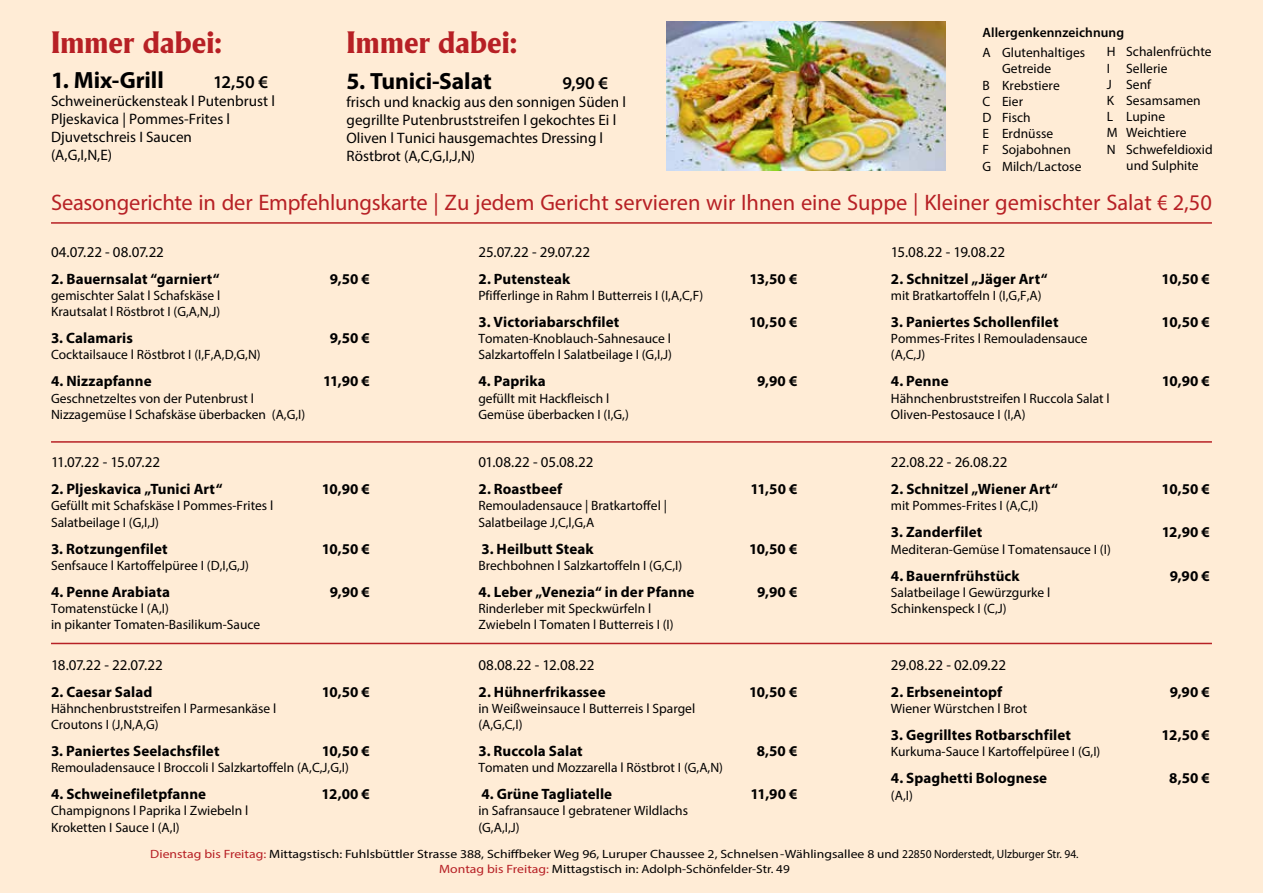
<style>
.page{position:relative;width:1263px;height:893px;background:#ffecd6}
.page>*{position:absolute;margin:0;border:0;box-sizing:border-box;transform-origin:0 0}
.t1{font:700 30px "Adelon";color:#b72025}
.t2{font:700 23.55px "Myriad Pro";letter-spacing:-.005em;color:#000}
.t3{font:22.5px "Myriad Pro";color:#b72025}
.t4{font:600 18px "Myriad Pro";color:#000}
.t5{font:15.15px/18.1px "Myriad Pro";color:#000}
.t6{font:700 15px "Myriad Pro";letter-spacing:.005em;color:#000}
.t7{font:15px "Myriad Pro";letter-spacing:-.005em;color:#000}
.t8{font:15px "Myriad Pro";letter-spacing:-.03em;color:#000}
.t9{font:13.5px/16.2px "Myriad Pro";color:#000}
.t10{font:600 13.5px "Myriad Pro";letter-spacing:.005em;color:#000}
.t11{font:12px/14.4px "Myriad Pro";color:#000;text-align:center;scale:1.14 1}
.s1{color:#b72025}
</style>
<div class="page">
<hr style="left:51px;top:222px;width:1161px;height:2px;background:#b72025">
<img style="left:666px;top:21px;width:279px;height:149px">
<hr style="left:51px;top:441px;width:1161px;height:2px;background:#b72025">
<hr style="left:51px;top:643px;width:1161px;height:1px;background:#b72025">
<h1 class="t1" style="left:51px;top:25px;width:172px">Immer dabei:</h1>
<h2 class="t2" style="left:51px;top:65px;width:114px">1. Mix-Grill</h2>
<h3 class="t4" style="left:213px;top:70px;width:57px">12,50 €</h3>
<p class="t5" style="left:51px;top:92px;width:225px">Schweinerückensteak l Putenbrust l<br>Pljeskavica | Pommes-Frites l<br>Djuvetschreis I Saucen<br>(A,G,I,N,E)</p>
<h1 class="t1" style="left:347px;top:25px;width:172px">Immer dabei:</h1>
<h2 class="t2" style="left:347px;top:66px;width:147px">5. Tunici-Salat</h2>
<h3 class="t4" style="left:563px;top:71px;width:47px">9,90 €</h3>
<p class="t5" style="left:347px;top:93px;width:281px">frisch und knackig aus den sonnigen Süden l gegrillte Putenbruststreifen l gekochtes Ei l Oliven l Tunici hausgemachtes Dressing l Röstbrot (A,C,G,I,J,N)</p>
<p class="t10" style="left:982px;top:24px;width:143px">Allergenkennzeichnung</p>
<p class="t9" style="left:982px;top:44px;width:104px">A Glutenhaltiges</p>
<p class="t9" style="left:1002px;top:61px;width:51px">Getreide</p>
<p class="t9" style="left:982px;top:77px;width:79px">B Krebstiere</p>
<p class="t9" style="left:982px;top:93px;width:42px">C Eier</p>
<p class="t9" style="left:982px;top:109px;width:50px">D Fisch</p>
<p class="t9" style="left:982px;top:125px;width:72px">E Erdnüsse</p>
<p class="t9" style="left:982px;top:142px;width:90px">F Sojabohnen</p>
<p class="t9" style="left:982px;top:158px;width:100px">G Milch/Lactose</p>
<p class="t9" style="left:1107px;top:44px;width:106px">H Schalenfrüchte</p>
<p class="t9" style="left:1107px;top:60px;width:62px">I Sellerie</p>
<p class="t9" style="left:1107px;top:76px;width:46px">J Senf</p>
<p class="t9" style="left:1107px;top:92px;width:96px">K Sesamsamen</p>
<p class="t9" style="left:1107px;top:108px;width:60px">L Lupine</p>
<p class="t9" style="left:1107px;top:125px;width:81px">M Weichtiere</p>
<p class="t9" style="left:1107px;top:141px;width:108px">N Schwefeldioxid</p>
<p class="t9" style="left:1126px;top:157px;width:74px">und Sulphite</p>
<h3 class="t3" style="left:51px;top:189px;width:1162px">Seasongerichte in der Empfehlungskarte | Zu jedem Gericht servieren wir Ihnen eine Suppe | Kleiner gemischter Salat € 2,50</h3>
<p class="t7" style="left:51px;top:243px;width:114px">04.07.22 - 08.07.22</p>
<p class="t6" style="left:51px;top:269px;width:170px">2. Bauernsalat “garniert“</p>
<p class="t6" style="left:330px;top:269px;width:42px">9,50 €</p>
<p class="t9" style="left:51px;top:287px;width:171px">gemischter Salat l Schafskäse l<br>Krautsalat l Röstbrot I (G,A,N,J)</p>
<p class="t6" style="left:51px;top:328px;width:83px">3. Calamaris</p>
<p class="t6" style="left:330px;top:328px;width:42px">9,50 €</p>
<p class="t9" style="left:51px;top:347px;width:211px">Cocktailsauce l Röstbrot I (I,F,A,D,G,N)</p>
<p class="t6" style="left:51px;top:372px;width:102px">4. Nizzapfanne</p>
<p class="t6" style="left:323px;top:372px;width:48px">11,90 €</p>
<p class="t9" style="left:51px;top:390px;width:256px">Geschnetzeltes von der Putenbrust l<br>Nizzagemüse l Schafskäse überbacken (A,G,I)</p>
<p class="t8" style="left:51px;top:453px;width:111px">11.07.22 - 15.07.22</p>
<p class="t6" style="left:51px;top:479px;width:173px">2. Pljeskavica „Tunici Art“</p>
<p class="t6" style="left:322px;top:479px;width:50px">10,90 €</p>
<p class="t9" style="left:51px;top:497px;width:224px">Gefüllt mit Schafskäse l Pommes-Frites l<br>Salatbeilage I (G,I,J)</p>
<p class="t6" style="left:51px;top:539px;width:118px">3. Rotzungenfilet</p>
<p class="t6" style="left:322px;top:539px;width:50px">10,50 €</p>
<p class="t9" style="left:51px;top:557px;width:199px">Senfsauce l Kartoffelpüree I (D,I,G,J)</p>
<p class="t6" style="left:51px;top:582px;width:121px">4. Penne Arabiata</p>
<p class="t6" style="left:330px;top:582px;width:42px">9,90 €</p>
<p class="t9" style="left:51px;top:600px;width:211px">Tomatenstücke l (A,I)<br>in pikanter Tomaten-Basilikum-Sauce</p>
<p class="t7" style="left:51px;top:655px;width:113px">18.07.22 - 22.07.22</p>
<p class="t6" style="left:51px;top:682px;width:103px">2. Caesar Salad</p>
<p class="t6" style="left:322px;top:682px;width:50px">10,50 €</p>
<p class="t9" style="left:51px;top:700px;width:227px">Hähnchenbruststreifen l Parmesankäse l<br>Croutons I (J,N,A,G)</p>
<p class="t6" style="left:51px;top:741px;width:170px">3. Paniertes Seelachsfilet</p>
<p class="t6" style="left:322px;top:741px;width:50px">10,50 €</p>
<p class="t9" style="left:51px;top:759px;width:299px">Remouladensauce l Broccoli l Salzkartoffeln (A,C,J,G,I)</p>
<p class="t6" style="left:51px;top:784px;width:157px">4. Schweinefiletpfanne</p>
<p class="t6" style="left:322px;top:784px;width:50px">12,00 €</p>
<p class="t9" style="left:51px;top:803px;width:199px">Champignons l Paprika l Zwiebeln l<br>Kroketten I Sauce I (A,I)</p>
<p class="t7" style="left:478px;top:243px;width:113px">25.07.22 - 29.07.22</p>
<p class="t6" style="left:478px;top:269px;width:93px">2. Putensteak</p>
<p class="t6" style="left:749px;top:269px;width:49px">13,50 €</p>
<p class="t9" style="left:478px;top:287px;width:226px">Pfifferlinge in Rahm l Butterreis I (I,A,C,F)</p>
<p class="t6" style="left:478px;top:312px;width:142px">3. Victoriabarschfilet</p>
<p class="t6" style="left:749px;top:312px;width:50px">10,50 €</p>
<p class="t9" style="left:478px;top:330px;width:195px">Tomaten-Knoblauch-Sahnesauce l<br>Salzkartoffeln l Salatbeilage I (G,I,J)</p>
<p class="t6" style="left:478px;top:372px;width:69px">4. Paprika</p>
<p class="t6" style="left:757px;top:372px;width:42px">9,90 €</p>
<p class="t9" style="left:478px;top:390px;width:152px">gefüllt mit Hackfleisch l<br>Gemüse überbacken I (I,G,)</p>
<p class="t7" style="left:478px;top:453px;width:117px">01.08.22 - 05.08.22</p>
<p class="t6" style="left:478px;top:479px;width:85px">2. Roastbeef</p>
<p class="t6" style="left:750px;top:479px;width:48px">11,50 €</p>
<p class="t9" style="left:478px;top:497px;width:190px">Remouladensauce | Bratkartoffel |<br>Salatbeilage J,C,l,G,A</p>
<p class="t6" style="left:481px;top:539px;width:114px">3. Heilbutt Steak</p>
<p class="t6" style="left:749px;top:539px;width:50px">10,50 €</p>
<p class="t9" style="left:478px;top:557px;width:205px">Brechbohnen l Salzkartoffeln I (G,C,I)</p>
<p class="t6" style="left:478px;top:582px;width:218px">4. Leber „Venezia“ in der Pfanne</p>
<p class="t6" style="left:757px;top:582px;width:42px">9,90 €</p>
<p class="t9" style="left:478px;top:600px;width:197px">Rinderleber mit Speckwürfeln l<br>Zwiebeln l Tomaten l Butterreis I (I)</p>
<p class="t7" style="left:478px;top:655px;width:117px">08.08.22 - 12.08.22</p>
<p class="t6" style="left:478px;top:682px;width:129px">2. Hühnerfrikassee</p>
<p class="t6" style="left:749px;top:682px;width:50px">10,50 €</p>
<p class="t9" style="left:478px;top:700px;width:218px">in Weißweinsauce l Butterreis l Spargel (A,G,C,I)</p>
<p class="t6" style="left:478px;top:741px;width:106px">3. Ruccola Salat</p>
<p class="t6" style="left:757px;top:741px;width:42px">8,50 €</p>
<p class="t9" style="left:478px;top:759px;width:246px">Tomaten und Mozzarella l Röstbrot I (G,A,N)</p>
<p class="t6" style="left:481px;top:784px;width:132px">4. Grüne Tagliatelle</p>
<p class="t6" style="left:750px;top:784px;width:48px">11,90 €</p>
<p class="t9" style="left:478px;top:803px;width:211px">in Safransauce l gebratener Wildlachs (G,A,I,J)</p>
<p class="t7" style="left:891px;top:243px;width:116px">15.08.22 - 19.08.22</p>
<p class="t6" style="left:891px;top:269px;width:158px">2. Schnitzel „Jäger Art“</p>
<p class="t6" style="left:1161px;top:269px;width:50px">10,50 €</p>
<p class="t9" style="left:891px;top:287px;width:152px">mit Bratkartoffeln I (I,G,F,A)</p>
<p class="t6" style="left:891px;top:312px;width:169px">3. Paniertes Schollenfilet</p>
<p class="t6" style="left:1161px;top:312px;width:50px">10,50 €</p>
<p class="t9" style="left:891px;top:330px;width:198px">Pommes-Frites l Remouladensauce (A,C,J)</p>
<p class="t6" style="left:891px;top:372px;width:59px">4. Penne</p>
<p class="t6" style="left:1162px;top:372px;width:50px">10,90 €</p>
<p class="t9" style="left:891px;top:390px;width:220px">Hähnchenbruststreifen l Ruccola Salat l<br>Oliven-Pestosauce I (I,A)</p>
<p class="t7" style="left:891px;top:453px;width:118px">22.08.22 - 26.08.22</p>
<p class="t6" style="left:891px;top:479px;width:169px">2. Schnitzel „Wiener Art“</p>
<p class="t6" style="left:1161px;top:479px;width:50px">10,50 €</p>
<p class="t9" style="left:891px;top:497px;width:149px">mit Pommes-Frites I (A,C,I)</p>
<p class="t6" style="left:891px;top:522px;width:93px">3. Zanderfilet</p>
<p class="t6" style="left:1162px;top:522px;width:50px">12,90 €</p>
<p class="t9" style="left:891px;top:541px;width:221px">Mediteran-Gemüse l Tomatensauce I (I)</p>
<p class="t6" style="left:891px;top:566px;width:130px">4. Bauernfrühstück</p>
<p class="t6" style="left:1170px;top:566px;width:42px">9,90 €</p>
<p class="t9" style="left:891px;top:584px;width:161px">Salatbeilage l Gewürzgurke l<br>Schinkenspeck I (C,J)</p>
<p class="t7" style="left:891px;top:656px;width:117px">29.08.22 - 02.09.22</p>
<p class="t6" style="left:891px;top:682px;width:113px">2. Erbseneintopf</p>
<p class="t6" style="left:1170px;top:682px;width:42px">9,90 €</p>
<p class="t9" style="left:891px;top:700px;width:138px">Wiener Würstchen l Brot</p>
<p class="t6" style="left:891px;top:725px;width:182px">3. Gegrilltes Rotbarschfilet</p>
<p class="t6" style="left:1161px;top:725px;width:50px">12,50 €</p>
<p class="t9" style="left:891px;top:743px;width:211px">Kurkuma-Sauce l Kartoffelpüree I (G,I)</p>
<p class="t6" style="left:891px;top:768px;width:158px">4. Spaghetti Bolognese</p>
<p class="t6" style="left:1169px;top:768px;width:42px">8,50 €</p>
<p class="t9" style="left:891px;top:787px;width:23px">(A,I)</p>
<p class="t11" style="left:150px;top:847px;width:816px"><span class="s1">Dienstag bis Freitag:</span> Mittagstisch: Fuhlsbüttler Strasse 388, Schiffbeker Weg 96, Luruper Chaussee 2, Schnelsen - Wählingsallee 8 und 22850 Norderstedt, Ulzburger Str. 94.<br><span class="s1">Montag bis Freitag:</span> Mittagstisch in: Adolph-Schönfelder-Str. 49</p>
</div>
